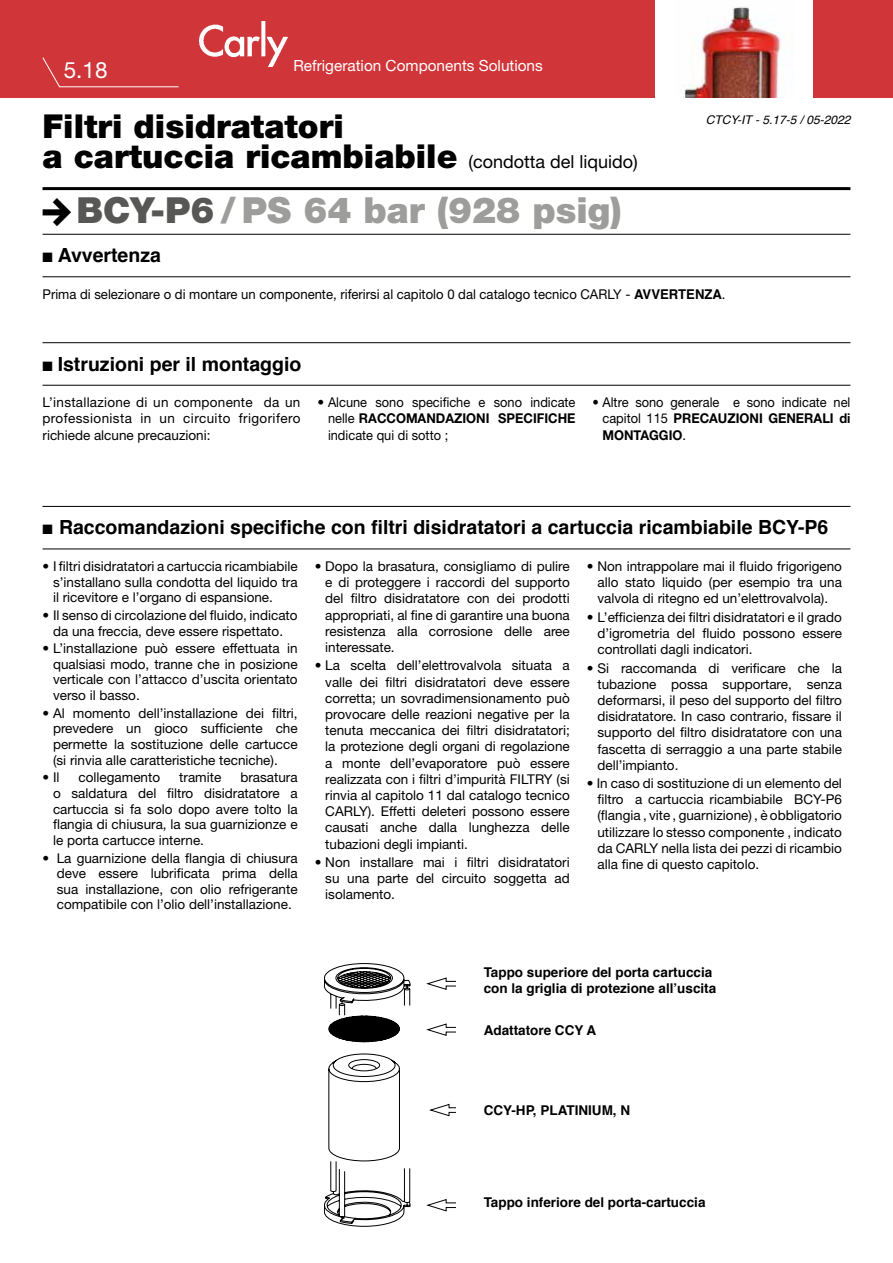
<style>
.page{position:relative;width:893px;height:1263px;background:#fff}
.page>*{position:absolute;margin:0;border:0;box-sizing:border-box;transform-origin:0 0}
.t1{font:900 36px "Helvetica Neue LT Pro";color:#9d9d9c}
.t2{font:900 33px/30px "Helvetica Neue LT Pro";color:#000}
.t3{font:22.5px "Helvetica Neue LT Pro";color:#fff}
.t4{font:700 19.5px "Helvetica";color:#000}
.t5{font:15.3px "Helvetica Neue LT Pro";color:#fff}
.t6{font:13.5px/16.2px "Helvetica Neue LT Pro";color:#000;text-align:justify}
.t7{font:700 13.5px/16.2px "Helvetica";color:#000}
.t8{font:13.5px/16.2px "Helvetica Neue LT Pro";color:#000;text-align:justify;scale:.95 1}
.t9{font:italic 12px "Helvetica";color:#000}
.s1{font-weight:400;font-size:18px}
.s2{color:#575756}
.s3{font-family:"Helvetica";font-weight:700}
.s4{font-weight:700}
</style>
<div class="page">
<div style="left:0;top:0;width:893px;height:98px;background:#d03639"></div>
<hr style="left:43px;top:187px;width:807px;height:3px;background:#000">
<img style="left:200px;top:21px;width:87px;height:45px">
<svg style="left:42px;top:57px;width:137px;height:31px"></svg>
<div style="left:655px;top:0;width:157px;height:99px;background:#fff"></div>
<img style="left:684px;top:7px;width:97px;height:91px">
<svg style="left:324px;top:963px;width:87px;height:264px"></svg>
<svg style="left:426px;top:977px;width:29px;height:235px"></svg>
<hr style="left:43px;top:342px;width:807px;height:1px;background:#000">
<hr style="left:43px;top:385px;width:807px;height:1px;background:#000">
<hr style="left:43px;top:506px;width:807px;height:1px;background:#000">
<hr style="left:43px;top:549px;width:807px;height:1px;background:#000">
<hr style="left:43px;top:234px;width:807px;height:1px;background:#000">
<hr style="left:43px;top:276px;width:807px;height:1px;background:#000">
<h3 class="t3" style="left:64px;top:56px;width:45px">5.18</h3>
<p class="t5" style="left:293px;top:56px;width:251px">Refrigeration Components Solutions</p>
<h2 class="t2" style="left:43px;top:111px;width:597px">Filtri disidratatori<br>a cartuccia ricambiabile <span class="s1">(condotta del liquido)</span></h2>
<p class="t9" style="left:706px;top:110px;width:146px">CTCY-IT - 5.17-5 / 05-2022</p>
<h1 class="t1" style="left:77px;top:188px;width:547px"><span class="s2">BCY-P6</span> / PS 64 bar (928 psig)</h1>
<h3 class="t4" style="left:43px;top:240px;width:120px">■ Avvertenza</h3>
<p class="t6" style="left:43px;top:286px;width:684px">Prima di selezionare o di montare un componente, riferirsi al capitolo 0 dal catalogo tecnico CARLY - <span class="s3">AVVERTENZA</span>.</p>
<h3 class="t4" style="left:43px;top:348px;width:260px">■ Istruzioni per il montaggio</h3>
<p class="t6" style="left:43px;top:394px;width:259px">L’installazione di un componente da un professionista in un circuito frigorifero richiede alcune precauzioni:</p>
<p class="t6" style="left:328px;top:394px;width:249px;text-indent:-11px">• Alcune sono specifiche e sono indicate nelle <span class="s4">RACCOMANDAZIONI SPECIFICHE </span>indicate qui di sotto ;</p>
<p class="t8" style="left:602px;top:394px;width:263px;text-indent:-10px">• Altre sono generale e sono indicate nel capitol 115 <span class="s4">PRECAUZIONI GENERALI di MONTAGGIO</span>.</p>
<h3 class="t4" style="left:43px;top:512px;width:787px">■ Raccomandazioni specifiche con filtri disidratatori a cartuccia ricambiabile BCY-P6</h3>
<p class="t6" style="left:53px;top:558px;width:246px;line-height:15.6px;text-indent:-11px">• I filtri disidratatori a cartuccia ricambiabile s’installano sulla condotta del liquido tra il ricevitore e l’organo di espansione.</p>
<p class="t6" style="left:43px;top:607px;width:257px;line-height:15.6px;text-align:center">• Il senso di circolazione del fluido, indicato da una freccia, deve essere rispettato.</p>
<p class="t6" style="left:53px;top:640px;width:246px;line-height:15.6px;text-indent:-11px">• L’installazione può essere effettuata in qualsiasi modo, tranne che in posizione verticale con l’attacco d’uscita orientato verso il basso.</p>
<p class="t6" style="left:53px;top:705px;width:246px;line-height:15.6px;text-indent:-11px">• Al momento dell’installazione dei filtri, prevedere un gioco sufficiente che permette la sostituzione delle cartucce (si rinvia alle caratteristiche tecniche).</p>
<p class="t6" style="left:43px;top:769px;width:18px">• Il</p>
<p class="t6" style="left:79px;top:769px;width:83px">collegamento</p>
<p class="t6" style="left:179px;top:769px;width:44px">tramite</p>
<p class="t6" style="left:53px;top:769px;width:246px;line-height:15.6px;text-indent:187px">brasatura o saldatura del filtro disidratatore a cartuccia si fa solo dopo avere tolto la flangia di chiusura, la sua guarnizionze e le porta cartucce interne.</p>
<p class="t6" style="left:57px;top:849px;width:242px;line-height:15.6px;text-indent:-14px">• La guarnizione della flangia di chiusura deve essere lubrificata prima della sua installazione, con olio refrigerante compatibile con l’olio dell’installazione.</p>
<p class="t6" style="left:325px;top:558px;width:246px;text-indent:-11px">• Dopo la brasatura, consigliamo di pulire e di proteggere i raccordi del supporto del filtro disidratatore con dei prodotti appropriati, al fine di garantire una buona resistenza alla corrosione delle aree interessate.</p>
<p class="t6" style="left:325px;top:657px;width:246px;text-indent:-11px">• La scelta dell’elettrovalvola situata a valle dei filtri disidratatori deve essere corretta; un sovradimensionamento può provocare delle reazioni negative per la tenuta meccanica dei filtri disidratatori; la protezione degli organi di regolazione a monte dell’evaporatore può essere realizzata con i filtri d’impurità FILTRY (si rinvia al capitolo 11 dal catalogo tecnico CARLY). Effetti deleteri possono essere causati anche dalla lunghezza delle tubazioni degli impianti.</p>
<p class="t6" style="left:325px;top:854px;width:246px;text-indent:-11px">• Non installare mai i filtri disidratatori su una parte del circuito soggetta ad isolamento.</p>
<p class="t6" style="left:597px;top:558px;width:246px;text-indent:-11px">• Non intrappolare mai il fluido frigorigeno allo stato liquido (per esempio tra una valvola di ritegno ed un’elettrovalvola).</p>
<p class="t6" style="left:597px;top:608px;width:246px;text-indent:-11px">• L’efficienza dei filtri disidratatori e il grado d’igrometria del fluido possono essere controllati dagli indicatori.</p>
<p class="t6" style="left:597px;top:659px;width:246px;text-indent:-11px">• Si raccomanda di verificare che la tubazione possa supportare, senza deformarsi, il peso del supporto del filtro disidratatore. In caso contrario, fissare il supporto del filtro disidratatore con una fascetta di serraggio a una parte stabile dell’impianto.</p>
<p class="t6" style="left:597px;top:775px;width:246px;text-indent:-11px">• In caso di sostituzione di un elemento del filtro a cartuccia ricambiabile BCY-P6 (flangia , vite , guarnizione) , è obbligatorio utilizzare lo stesso componente , indicato da CARLY nella lista dei pezzi di ricambio alla fine di questo capitolo.</p>
<p class="t7" style="left:484px;top:964px;width:234px">Tappo superiore del porta cartuccia con la griglia di protezione all’uscita</p>
<p class="t7" style="left:484px;top:1022px;width:114px">Adattatore CCY A</p>
<p class="t7" style="left:484px;top:1102px;width:148px">CCY-HP, PLATINIUM, N</p>
<p class="t7" style="left:484px;top:1195px;width:223px">Tappo inferiore del porta-cartuccia</p>
</div>
